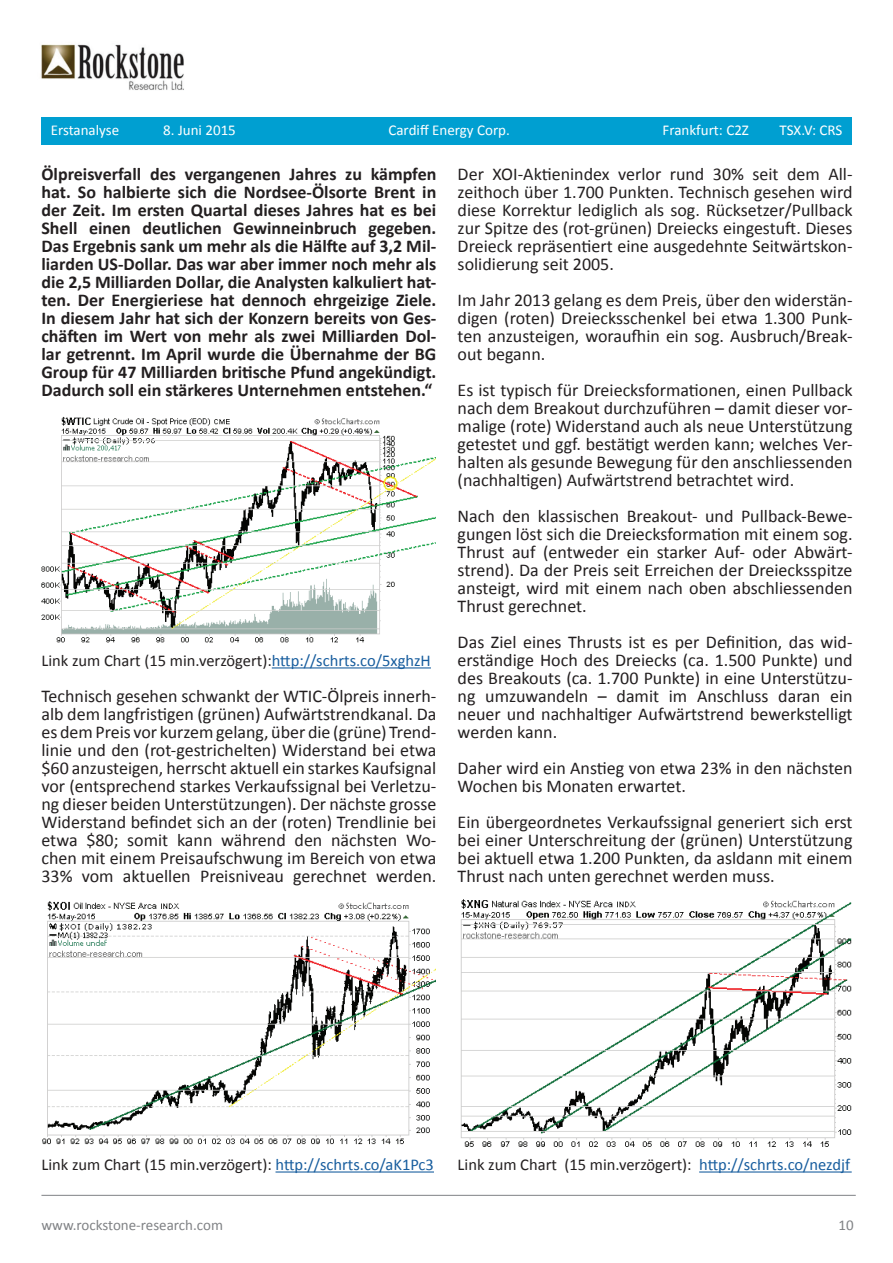
<style>
.page{position:relative;width:893px;height:1263px;background:#fff}
.page>*{position:absolute;margin:0;border:0;box-sizing:border-box;transform-origin:0 0}
.t1{font:18px/18px "Calibri";color:#231f20;text-align:justify}
.t2{font:700 18px/18px "Calibri";color:#231f20;text-align:justify}
.t3{font:16.5px "Calibri";color:#231f20}
.t4{font:15px "Calibri";color:#fff}
.t5{font:15px "Calibri";color:#808285}
.s1{color:#175d9e}
</style>
<div class="page">
<hr style="left:272px;top:667px;width:159px;height:1px;background:#175d9e">
<hr style="left:275px;top:1171px;width:159px;height:1px;background:#175d9e">
<hr style="left:699px;top:1171px;width:153px;height:1px;background:#175d9e">
<img style="left:41px;top:44px;width:143px;height:46px">
<div style="left:41px;top:117px;width:810px;height:28px;background:#009fd1"></div>
<hr style="left:41px;top:1195px;width:815px;height:1px;background:#808285">
<img style="left:41px;top:416px;width:395px;height:227px">
<img style="left:42px;top:901px;width:394px;height:244px">
<img style="left:461px;top:899px;width:391px;height:248px">
<p class="t4" style="left:51px;top:120px;width:70px">Erstanalyse</p>
<p class="t4" style="left:163px;top:120px;width:74px">8. Juni 2015</p>
<p class="t4" style="left:388px;top:120px;width:123px">Cardiff Energy Corp.</p>
<p class="t4" style="left:662px;top:120px;width:88px">Frankfurt: C2Z</p>
<p class="t4" style="left:779px;top:120px;width:64px">TSX.V: CRS</p>
<p class="t2" style="left:41px;top:165px;width:396px">Ölpreisverfall des vergangenen Jahres zu kämpfen hat. So halbierte sich die Nordsee-Ölsorte Brent in der Zeit. Im ersten Quartal dieses Jahres hat es bei Shell einen deutlichen Gewinneinbruch gegeben.<br>Das Ergebnis sank um mehr als die Hälfte auf 3,2 Mil&shy;liarden US-Dollar. Das war aber immer noch mehr als die 2,5 Milliarden Dollar, die Analysten kalkuliert hat&shy;ten. Der Energieriese hat dennoch ehrgeizige Ziele.<br>In diesem Jahr hat sich der Konzern bereits von Ges&shy;chäften im Wert von mehr als zwei Milliarden Dol&shy;lar getrennt. Im April wurde die Übernahme der BG Group für 47 Milliarden britische Pfund angekündigt.<br>Dadurch soll ein stärkeres Unternehmen entstehen.“</p>
<p class="t3" style="left:41px;top:650px;width:391px">Link zum Chart (15 min.verzögert):<span class="s1">http://schrts.co/5xghzH</span></p>
<p class="t1" style="left:41px;top:687px;width:396px">Technisch gesehen schwankt der WTIC-Ölpreis innerh&shy;alb dem langfristigen (grünen) Aufwärtstrendkanal. Da es dem Preis vor kurzem gelang, über die (grüne) Trend&shy;linie und den (rot-gestrichelten) Widerstand bei etwa $60 anzusteigen, herrscht aktuell ein starkes Kaufsignal vor (entsprechend starkes Verkaufssignal bei Verletzu&shy;ng dieser beiden Unterstützungen). Der nächste grosse Widerstand befindet sich an der (roten) Trendlinie bei etwa $80; somit kann während den nächsten Wo&shy;chen mit einem Preisaufschwung im Bereich von etwa 33% vom aktuellen Preisniveau gerechnet werden.</p>
<p class="t1" style="left:458px;top:165px;width:396px">Der XOI-Aktienindex verlor rund 30% seit dem All&shy;zeithoch über 1.700 Punkten. Technisch gesehen wird diese Korrektur lediglich als sog. Rücksetzer/Pullback zur Spitze des (rot-grünen) Dreiecks eingestuft. Dieses Dreieck repräsentiert eine ausgedehnte Seitwärtskon&shy;solidierung seit 2005.</p>
<p class="t1" style="left:458px;top:291px;width:396px">Im Jahr 2013 gelang es dem Preis, über den widerstän&shy;digen (roten) Dreiecksschenkel bei etwa 1.300 Punk&shy;ten anzusteigen, woraufhin ein sog. Ausbruch/Break&shy;out begann.</p>
<p class="t1" style="left:458px;top:381px;width:396px">Es ist typisch für Dreiecksformationen, einen Pullback nach dem Breakout durchzuführen – damit dieser vor&shy;malige (rote) Widerstand auch als neue Unterstützung getestet und ggf. bestätigt werden kann; welches Ver&shy;halten als gesunde Bewegung für den anschliessenden (nachhaltigen) Aufwärtstrend betrachtet wird.</p>
<p class="t1" style="left:458px;top:507px;width:396px">Nach den klassischen Breakout- und Pullback-Bewe&shy;gungen löst sich die Dreiecksformation mit einem sog.<br>Thrust auf (entweder ein starker Auf- oder Abwärt&shy;strend). Da der Preis seit Erreichen der Dreiecksspitze ansteigt, wird mit einem nach oben abschliessenden Thrust gerechnet.</p>
<p class="t1" style="left:458px;top:633px;width:396px">Das Ziel eines Thrusts ist es per Definition, das wid&shy;erständige Hoch des Dreiecks (ca. 1.500 Punkte) und des Breakouts (ca. 1.700 Punkte) in eine Unterstützu&shy;ng umzuwandeln – damit im Anschluss daran ein neuer und nachhaltiger Aufwärtstrend bewerkstelligt werden kann.</p>
<p class="t1" style="left:458px;top:759px;width:396px">Daher wird ein Anstieg von etwa 23% in den nächsten<br>Wochen bis Monaten erwartet.</p>
<p class="t1" style="left:458px;top:813px;width:396px">Ein übergeordnetes Verkaufssignal generiert sich erst bei einer Unterschreitung der (grünen) Unterstützung bei aktuell etwa 1.200 Punkten, da asldann mit einem Thrust nach unten gerechnet werden muss.</p>
<p class="t3" style="left:41px;top:1154px;width:394px">Link zum Chart (15 min.verzögert): <span class="s1">http://schrts.co/aK1Pc3</span></p>
<p class="t3" style="left:458px;top:1154px;width:394px">Link zum Chart (15 min.verzögert): <span class="s1">http://schrts.co/nezdjf</span></p>
<p class="t5" style="left:41px;top:1215px;width:183px">www.rockstone-research.com</p>
<p class="t5" style="left:838px;top:1215px;width:17px">10</p>
</div>
